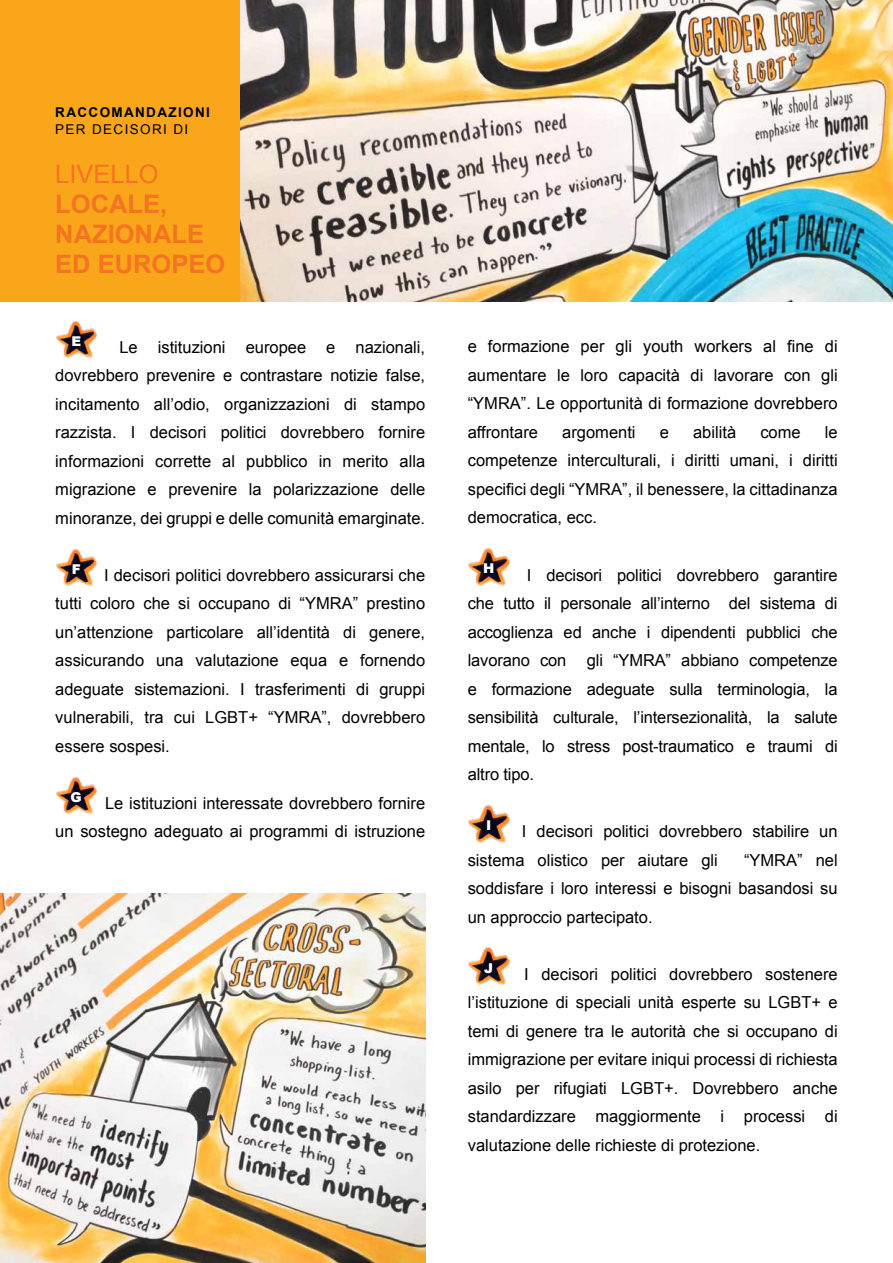
<style>
.page{position:relative;width:893px;height:1263px;background:#fff}
.page>*{position:absolute;margin:0;border:0;box-sizing:border-box;transform-origin:0 0}
.t1{font:700 25.5px/30px "Arial";color:#f47421}
.t2{font:25.5px "Arial";color:#f47421}
.t3{font:16.5px/28.5px "Arial";color:#000;text-align:justify}
.t4{font:700 13.5px "Arial";letter-spacing:.1em;color:#000}
.t5{font:13.5px "Arial";letter-spacing:.1em;color:#000}
.t6{font:900 13.5px "Arial";color:#fff}
</style>
<div class="page">
<div style="left:0;top:0;width:240px;height:302px;background:#faa61a"></div>
<img style="left:240px;top:0;width:653px;height:302px">
<img style="left:0;top:893px;width:425px;height:370px">
<img style="left:56px;top:320px;width:42px;height:38px">
<img style="left:56px;top:548px;width:42px;height:38px">
<img style="left:56px;top:776px;width:42px;height:38px">
<img style="left:468px;top:548px;width:43px;height:38px">
<img style="left:468px;top:805px;width:43px;height:38px">
<img style="left:468px;top:947px;width:43px;height:38px">
<p class="t4" style="left:55px;top:104px;width:156px">RACCOMANDAZIONI</p>
<p class="t5" style="left:55px;top:120px;width:134px">PER DECISORI DI</p>
<h1 class="t2" style="left:55px;top:158px;width:105px">LIVELLO</h1>
<h1 class="t1" style="left:55px;top:190px;width:172px">LOCALE,<br>NAZIONALE<br>ED EUROPEO</h1>
<p class="t6" style="left:71px;top:331px;width:11px">E</p>
<p class="t3" style="left:55px;top:333px;width:371px;text-indent:64px">Le istituzioni europee e nazionali, dovrebbero prevenire e contrastare notizie false, incitamento all’odio, organizzazioni di stampo razzista. I decisori politici dovrebbero fornire informazioni corrette al pubblico in merito alla migrazione e prevenire la polarizzazione delle minoranze, dei gruppi e delle comunità emarginate.</p>
<p class="t6" style="left:72px;top:559px;width:11px">F</p>
<p class="t3" style="left:55px;top:561px;width:371px;text-indent:49px">I decisori politici dovrebbero assicurarsi che tutti coloro che si occupano di “YMRA” prestino un’attenzione particolare all’identità di genere, assicurando una valutazione equa e fornendo adeguate sistemazioni. I trasferimenti di gruppi vulnerabili, tra cui LGBT+ “YMRA”, dovrebbero essere sospesi.</p>
<p class="t6" style="left:71px;top:787px;width:13px">G</p>
<p class="t3" style="left:55px;top:789px;width:371px;text-align:right">Le istituzioni interessate dovrebbero fornire<br>un sostegno adeguato ai programmi di istruzione</p>
<p class="t3" style="left:468px;top:333px;width:371px">e formazione per gli youth workers al fine di aumentare le loro capacità di lavorare con gli “YMRA”. Le opportunità di formazione dovrebbero affrontare</p>
<p class="t3" style="left:562px;top:418px;width:75px">argomenti</p>
<p class="t3" style="left:660px;top:418px;width:11px">e</p>
<p class="t3" style="left:693px;top:418px;width:45px">abilità</p>
<p class="t3" style="left:760px;top:418px;width:42px">come</p>
<p class="t3" style="left:468px;top:418px;width:371px;text-indent:357px">le competenze interculturali, i diritti umani, i diritti specifici degli “YMRA”, il benessere, la cittadinanza democratica, ecc.</p>
<p class="t6" style="left:483px;top:559px;width:13px">H</p>
<p class="t3" style="left:468px;top:561px;width:371px;text-indent:59px">I decisori politici dovrebbero garantire che tutto il personale all’interno del sistema di accoglienza ed anche i dipendenti pubblici che lavorano con gli “YMRA” abbiano competenze e formazione adeguate sulla terminologia, la sensibilità culturale, l’intersezionalità, la salute mentale, lo stress post-traumatico e traumi di altro tipo.</p>
<p class="t6" style="left:486px;top:815px;width:7px">I</p>
<p class="t3" style="left:468px;top:817px;width:371px;text-indent:54px">I decisori politici dovrebbero stabilire un sistema olistico per aiutare gli</p>
<p class="t3" style="left:468px;top:846px;width:371px;text-indent:276px">“YMRA” nel soddisfare i loro interessi e bisogni basandosi su un approccio partecipato.</p>
<p class="t6" style="left:484px;top:958px;width:11px">J</p>
<p class="t3" style="left:468px;top:960px;width:371px;text-indent:57px">I decisori politici dovrebbero sostenere l’istituzione di speciali unità esperte su LGBT+ e temi di genere tra le autorità che si occupano di immigrazione per evitare iniqui processi di richiesta asilo per rifugiati LGBT+. Dovrebbero anche standardizzare maggiormente i processi di valutazione delle richieste di protezione.</p>
</div>
